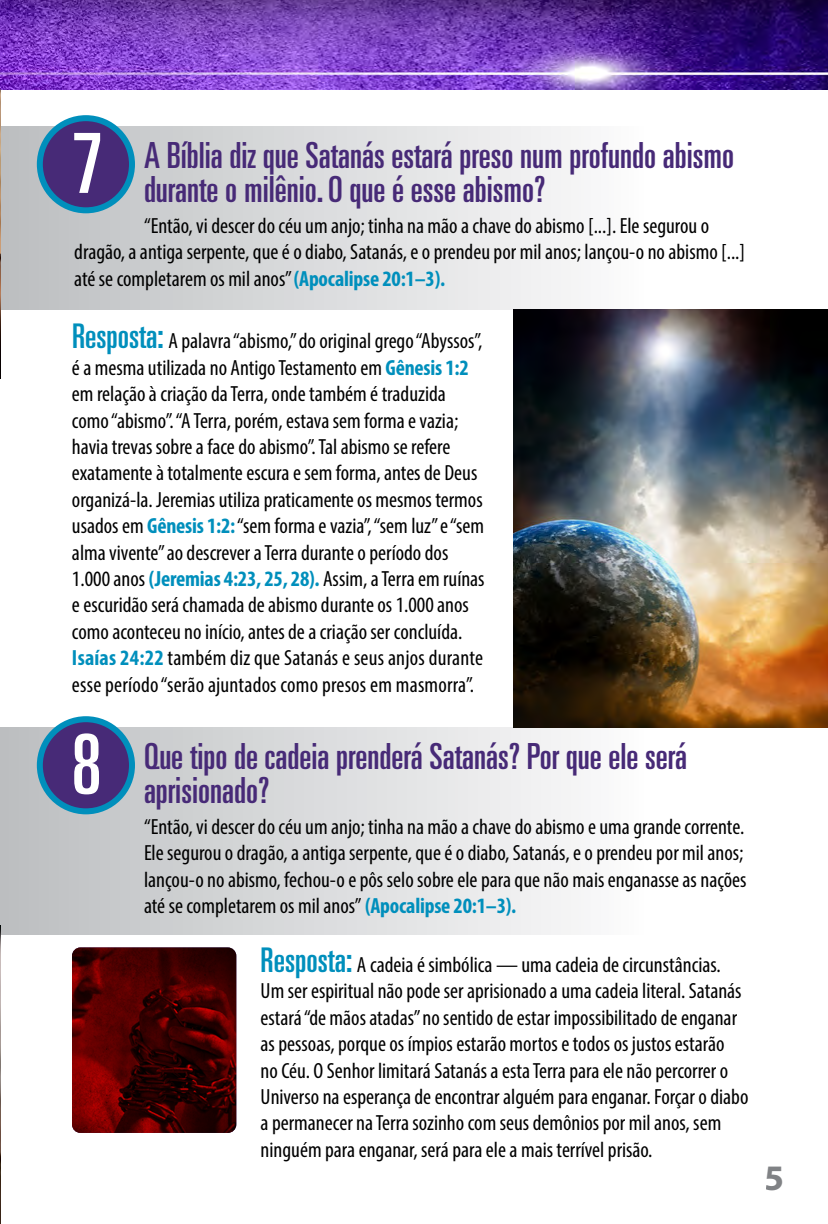
<style>
.page{position:relative;width:828px;height:1224px;background:#fff}
.page>*{position:absolute;margin:0;border:0;box-sizing:border-box;transform-origin:0 0}
.t1{font:ultra-condensed 83px "Univers";color:#fff}
.t2{font:ultra-condensed 36px/34px "Univers";color:#472a77}
.t3{font:700 36px "Myriad Pro";color:#808285}
.t4{font:condensed 22px/26.4px "Myriad Pro";color:#000}
.s1{font-weight:700;color:#008fbc}
.s2{font-family:"Univers";font-stretch:ultra-condensed;font-size:34px;color:#008fbc}
</style>
<div class="page">
<img style="left:1px;top:0;width:827px;height:90px">
<div style="left:1px;top:126px;width:643px;height:183px;background:linear-gradient(to right,#b9bdc0,#fdfcfc)"></div>
<div style="left:1px;top:727px;width:643px;height:208px;background:linear-gradient(to right,#b9bdc0,#fdfcfc)"></div>
<img style="left:0;top:0;width:1px;height:378px">
<div style="left:40px;top:118px;width:92px;height:92px;background:#472a77;border-radius:50%"></div>
<div style="left:37px;top:115px;width:98px;height:98px;border:6px solid #008fbc;border-radius:50%"></div>
<div style="left:40px;top:719px;width:92px;height:92px;background:#472a77;border-radius:50%"></div>
<div style="left:37px;top:716px;width:98px;height:98px;border:6px solid #008fbc;border-radius:50%"></div>
<img style="left:0;top:926px;width:1px;height:298px">
<img style="left:514px;top:309px;width:314px;height:418px">
<img style="left:72px;top:947px;width:164px;height:186px">
<h1 class="t1" style="left:72px;top:116px;width:32px">7</h1>
<h2 class="t2" style="left:144px;top:138px;width:592px">A Bíblia diz que Satanás estará preso num profundo abismo durante o milênio. O que é esse abismo?</h2>
<p class="t4" style="left:74px;top:212px;width:672px;text-indent:70px">“Então, vi descer do céu um anjo; tinha na mão a chave do abismo [...]. Ele segurou o dragão, a antiga serpente, que é o diabo, Satanás, e o prendeu por mil anos; lançou-o no abismo [...] até se completarem os mil anos” <span class="s1">(Apocalipse 20:1–3).</span></p>
<p class="t4" style="left:72px;top:328px;width:414px"><span class="s2">Resposta:</span> A palavra “abismo,” do original grego “Abyssos”, é a mesma utilizada no Antigo Testamento em <span class="s1">Gênesis 1:2 </span>em relação à criação da Terra, onde também é traduzida como “abismo”. “A Terra, porém, estava sem forma e vazia; havia trevas sobre a face do abismo”. Tal abismo se refere exatamente à totalmente escura e sem forma, antes de Deus organizá-la. Jeremias utiliza praticamente os mesmos termos usados em <span class="s1">Gênesis 1:2:</span> “sem forma e vazia”, “sem luz” e “sem alma vivente” ao descrever a Terra durante o período dos 1.000 anos <span class="s1">(Jeremias 4:23, 25, 28).</span> Assim, a Terra em ruínas e escuridão será chamada de abismo durante os 1.000 anos como aconteceu no início, antes de a criação ser concluída.<br><span class="s1">Isaías 24:22</span> também diz que Satanás e seus anjos durante esse período “serão ajuntados como presos em masmorra”.</p>
<h1 class="t1" style="left:71px;top:717px;width:32px">8</h1>
<h2 class="t2" style="left:144px;top:739px;width:545px">Que tipo de cadeia prenderá Satanás? Por que ele será aprisionado?</h2>
<p class="t4" style="left:144px;top:813px;width:604px">“Então, vi descer do céu um anjo; tinha na mão a chave do abismo e uma grande corrente.<br>Ele segurou o dragão, a antiga serpente, que é o diabo, Satanás, e o prendeu por mil anos; lançou-o no abismo, fechou-o e pôs selo sobre ele para que não mais enganasse as nações até se completarem os mil anos” <span class="s1">(Apocalipse 20:1–3).</span></p>
<p class="t4" style="left:261px;top:951px;width:489px"><span class="s2">Resposta:</span> A cadeia é simbólica — uma cadeia de circunstâncias.<br>Um ser espiritual não pode ser aprisionado a uma cadeia literal. Satanás estará “de mãos atadas” no sentido de estar impossibilitado de enganar as pessoas, porque os ímpios estarão mortos e todos os justos estarão<br>no Céu. O Senhor limitará Satanás a esta Terra para ele não percorrer o Universo na esperança de encontrar alguém para enganar. Forçar o diabo a permanecer na Terra sozinho com seus demônios por mil anos, sem ninguém para enganar, será para ele a mais terrível prisão.</p>
<h2 class="t3" style="left:765px;top:1155px;width:21px">5</h2>
</div>
